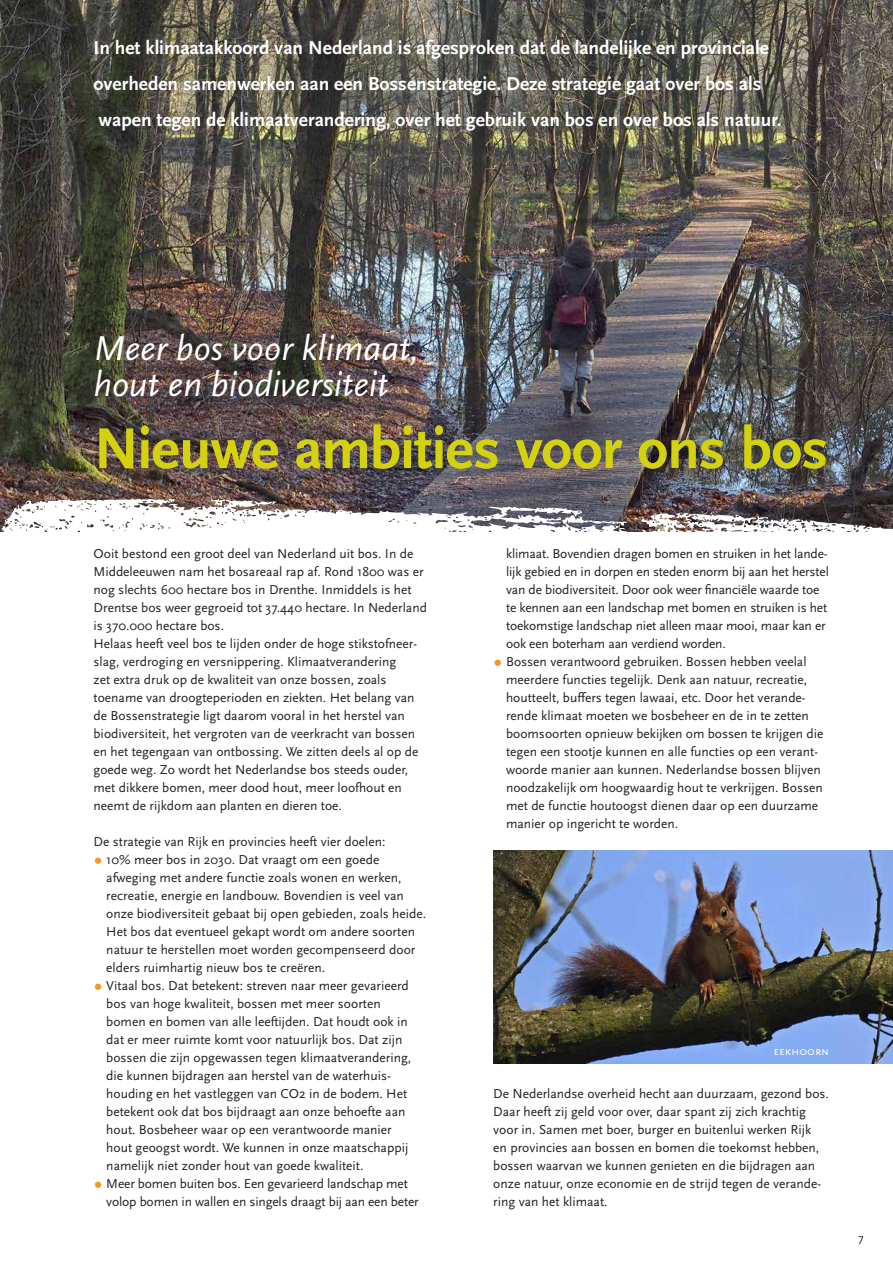
<style>
.page{position:relative;width:893px;height:1263px;background:#fff}
.page>*{position:absolute;margin:0;border:0;box-sizing:border-box;transform-origin:0 0}
.t1{font:700 60px "Scala Sans OT";letter-spacing:-.015em;color:#d4d110}
.t2{font:italic 36px/36px "Scala Sans OT";color:#fff}
.t3{font:700 19.5px/36px "Scala Sans OT";color:#fff}
.t4{font:13.5px/18px "Scala Sans OT";color:#231f20}
.t5{font:12px "Scala Sans OT";color:#fff}
.t6{font:12px "Scala Sans OT";color:#231f20}
.s1{font-size:27px;color:#f7971d}
</style>
<div class="page">
<img style="left:0;top:0;width:893px;height:499px">
<svg style="left:0;top:499px;width:893px;height:33px"></svg>
<img style="left:493px;top:850px;width:400px;height:213px">
<p class="t3" style="left:94px;top:30px;width:690px">In het klimaatakkoord van Nederland is afgesproken dat de landelijke en provinciale overheden samenwerken aan een Bossenstrategie. Deze strategie gaat over bos als wapen tegen de klimaatverandering, over het gebruik van bos en over bos als natuur.</p>
<h2 class="t2" style="left:94px;top:331px;width:328px">Meer bos voor klimaat, hout en biodiversiteit</h2>
<h1 class="t1" style="left:94px;top:415px;width:736px">Nieuwe ambities voor ons bos</h1>
<p class="t4" style="left:94px;top:545px;width:335px">Ooit bestond een groot deel van Nederland uit bos. In de Middeleeuwen nam het bosareaal rap af. Rond 1800 was er nog slechts 600 hectare bos in Drenthe. Inmiddels is het Drentse bos weer gegroeid tot 37.440 hectare. In Nederland is 370.000 hectare bos.<br>Helaas heeft veel bos te lijden onder de hoge stikstofneer&shy;slag, verdroging en versnippering. Klimaatverandering<br>zet extra druk op de kwaliteit van onze bossen, zoals toename van droogteperioden en ziekten. Het belang van de Bossenstrategie ligt daarom vooral in het herstel van biodiversiteit, het vergroten van de veerkracht van bossen en het tegengaan van ontbossing. We zitten deels al op de goede weg. Zo wordt het Nederlandse bos steeds ouder, met dikkere bomen, meer dood hout, meer loofhout en neemt de rijkdom aan planten en dieren toe.</p>
<p class="t4" style="left:94px;top:833px;width:294px">De strategie van Rijk en provincies heeft vier doelen:</p>
<p class="t4" style="left:106px;top:851px;width:321px;text-indent:-13px"><span class="s1">•</span> 10% meer bos in 2030. Dat vraagt om een goede afweging met andere functie zoals wonen en werken, recreatie, energie en landbouw. Bovendien is veel van onze biodiversiteit gebaat bij open gebieden, zoals heide.<br>Het bos dat eventueel gekapt wordt om andere soorten natuur te herstellen moet worden gecompenseerd door elders ruimhartig nieuw bos te creëren.</p>
<p class="t4" style="left:106px;top:977px;width:306px;text-indent:-13px"><span class="s1">•</span> Vitaal bos. Dat betekent: streven naar meer gevarieerd bos van hoge kwaliteit, bossen met meer soorten bomen en bomen van alle leeftijden. Dat houdt ook in dat er meer ruimte komt voor natuurlijk bos. Dat zijn bossen die zijn opgewassen tegen klimaatverandering, die kunnen bijdragen aan herstel van de waterhuis&shy;houding en het vastleggen van CO2 in de bodem. Het betekent ook dat bos bijdraagt aan onze behoefte aan hout. Bosbeheer waar op een verantwoorde manier hout geoogst wordt. We kunnen in onze maatschappij namelijk niet zonder hout van goede kwaliteit.</p>
<p class="t4" style="left:106px;top:1175px;width:314px;text-indent:-13px"><span class="s1">•</span> Meer bomen buiten bos. Een gevarieerd landschap met volop bomen in wallen en singels draagt bij aan een beter</p>
<p class="t4" style="left:506px;top:545px;width:324px">klimaat. Bovendien dragen bomen en struiken in het lande&shy;lijk gebied en in dorpen en steden enorm bij aan het herstel van de biodiversiteit. Door ook weer financiële waarde toe te kennen aan een landschap met bomen en struiken is het toekomstige landschap niet alleen maar mooi, maar kan er ook een boterham aan verdiend worden.</p>
<p class="t4" style="left:506px;top:653px;width:319px;text-indent:-13px"><span class="s1">•</span> Bossen verantwoord gebruiken. Bossen hebben veelal meerdere functies tegelijk. Denk aan natuur, recreatie, houtteelt, buffers tegen lawaai, etc. Door het verande&shy;rende klimaat moeten we bosbeheer en de in te zetten boomsoorten opnieuw bekijken om bossen te krijgen die tegen een stootje kunnen en alle functies op een verant&shy;woorde manier aan kunnen. Nederlandse bossen blijven noodzakelijk om hoogwaardig hout te verkrijgen. Bossen met de functie houtoogst dienen daar op een duurzame manier op ingericht te worden.</p>
<p class="t5" style="left:773px;top:1045px;width:57px">eekhoorn</p>
<p class="t4" style="left:493px;top:1085px;width:337px">De Nederlandse overheid hecht aan duurzaam, gezond bos.<br>Daar heeft zij geld voor over, daar spant zij zich krachtig voor in. Samen met boer, burger en buitenlui werken Rijk<br>en provincies aan bossen en bomen die toekomst hebben, bossen waarvan we kunnen genieten en die bijdragen aan onze natuur, onze economie en de strijd tegen de verande&shy;ring van het klimaat.</p>
<p class="t6" style="left:858px;top:1232px;width:7px">7</p>
</div>
